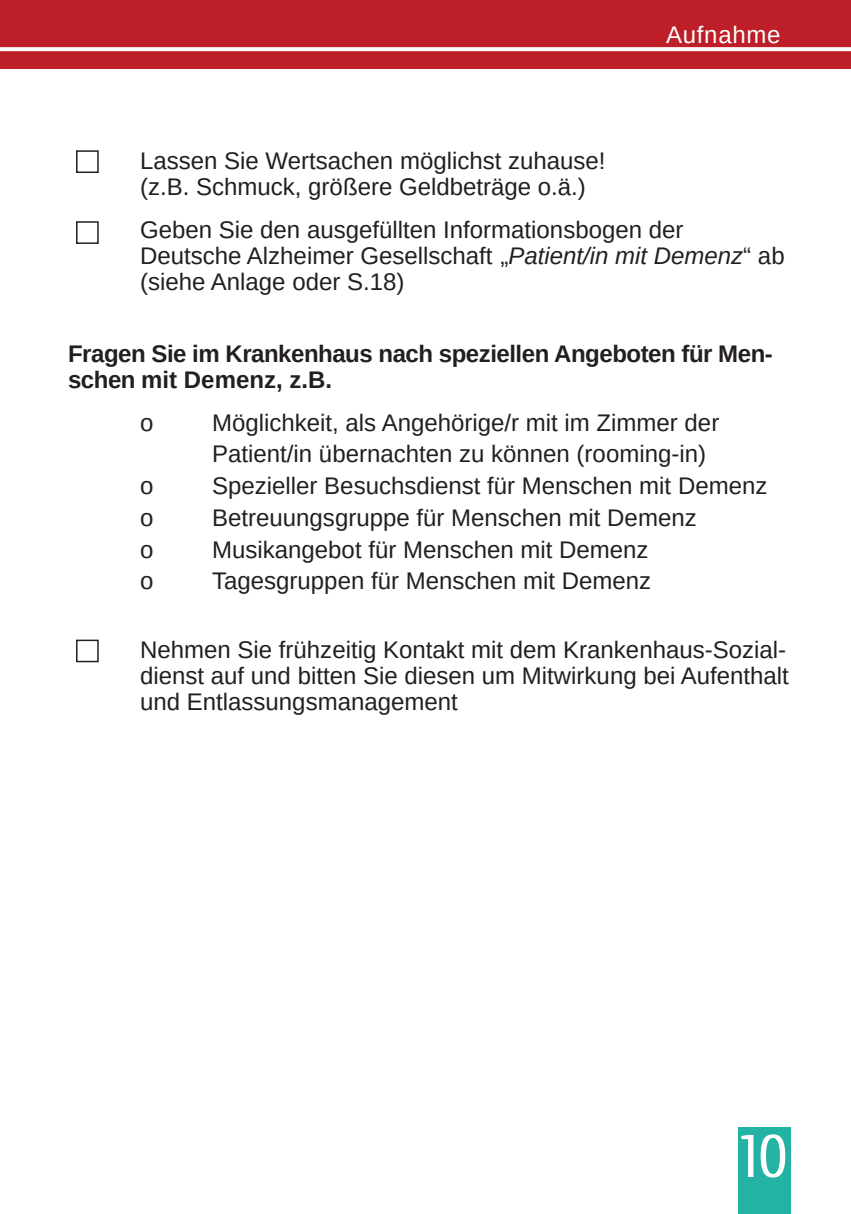
<style>
.page{position:relative;width:851px;height:1214px;background:#fff}
.page>*{position:absolute;margin:0;border:0;box-sizing:border-box;transform-origin:0 0}
.t1{font:60px "Cuprum";color:#fff}
.t2{font:24px/26px "Arimo";color:#231f20}
.t3{font:700 24px/26px "Arimo";letter-spacing:-.02em;color:#231f20}
.t4{font:24px "Arimo";letter-spacing:.03em;color:#fff}
.s1{font-style:italic}
</style>
<div class="page">
<div style="left:0;top:0;width:850px;height:68px;background:#be1e27"></div>
<svg style="left:0;top:47px;width:850px;height:4px;background:#fcf6f6"></svg>
<div style="left:737px;top:1127px;width:53px;height:86px;background:#22b3a5"></div>
<div style="left:76px;top:150px;width:23px;height:23px;border:2px solid #231f20"></div>
<div style="left:76px;top:221px;width:23px;height:23px;border:2px solid #231f20"></div>
<div style="left:76px;top:639px;width:23px;height:23px;border:2px solid #231f20"></div>
<p class="t4" style="left:666px;top:19px;width:116px">Aufnahme</p>
<p class="t2" style="left:140px;top:148px;width:467px">Lassen Sie Wertsachen möglichst zuhause!</p>
<p class="t2" style="left:140px;top:174px;width:447px">(z.B. Schmuck, größere Geldbeträge o.ä.)</p>
<p class="t2" style="left:140px;top:217px;width:646px">Geben Sie den ausgefüllten Informationsbogen der<br>Deutsche Alzheimer Gesellschaft „<span class="s1">Patient/in mit Demenz</span>“ ab (siehe Anlage oder S.18)</p>
<p class="t3" style="left:68px;top:341px;width:706px">Fragen Sie im Krankenhaus nach speziellen Angeboten für Men&shy;schen mit Demenz, z.B.</p>
<p class="t2" style="left:140px;top:409px;width:15px">o</p>
<p class="t2" style="left:212px;top:409px;width:508px">Möglichkeit, als Angehörige/r mit im Zimmer der</p>
<p class="t2" style="left:212px;top:441px;width:495px">Patient/in übernachten zu können (rooming-in)</p>
<p class="t2" style="left:140px;top:473px;width:15px">o</p>
<p class="t2" style="left:212px;top:473px;width:556px">Spezieller Besuchsdienst für Menschen mit Demenz</p>
<p class="t2" style="left:140px;top:504px;width:15px">o</p>
<p class="t2" style="left:212px;top:504px;width:486px">Betreuungsgruppe für Menschen mit Demenz</p>
<p class="t2" style="left:140px;top:536px;width:15px">o</p>
<p class="t2" style="left:212px;top:536px;width:438px">Musikangebot für Menschen mit Demenz</p>
<p class="t2" style="left:140px;top:568px;width:15px">o</p>
<p class="t2" style="left:212px;top:568px;width:440px">Tagesgruppen für Menschen mit Demenz</p>
<p class="t2" style="left:140px;top:637px;width:647px">Nehmen Sie frühzeitig Kontakt mit dem Krankenhaus-Sozial-</p>
<p class="t2" style="left:140px;top:663px;width:650px">dienst auf und bitten Sie diesen um Mitwirkung bei Aufenthalt</p>
<p class="t2" style="left:140px;top:689px;width:319px">und Entlassungsmanagement</p>
<p class="t1" style="left:740px;top:1123px;width:49px">10</p>
</div>
